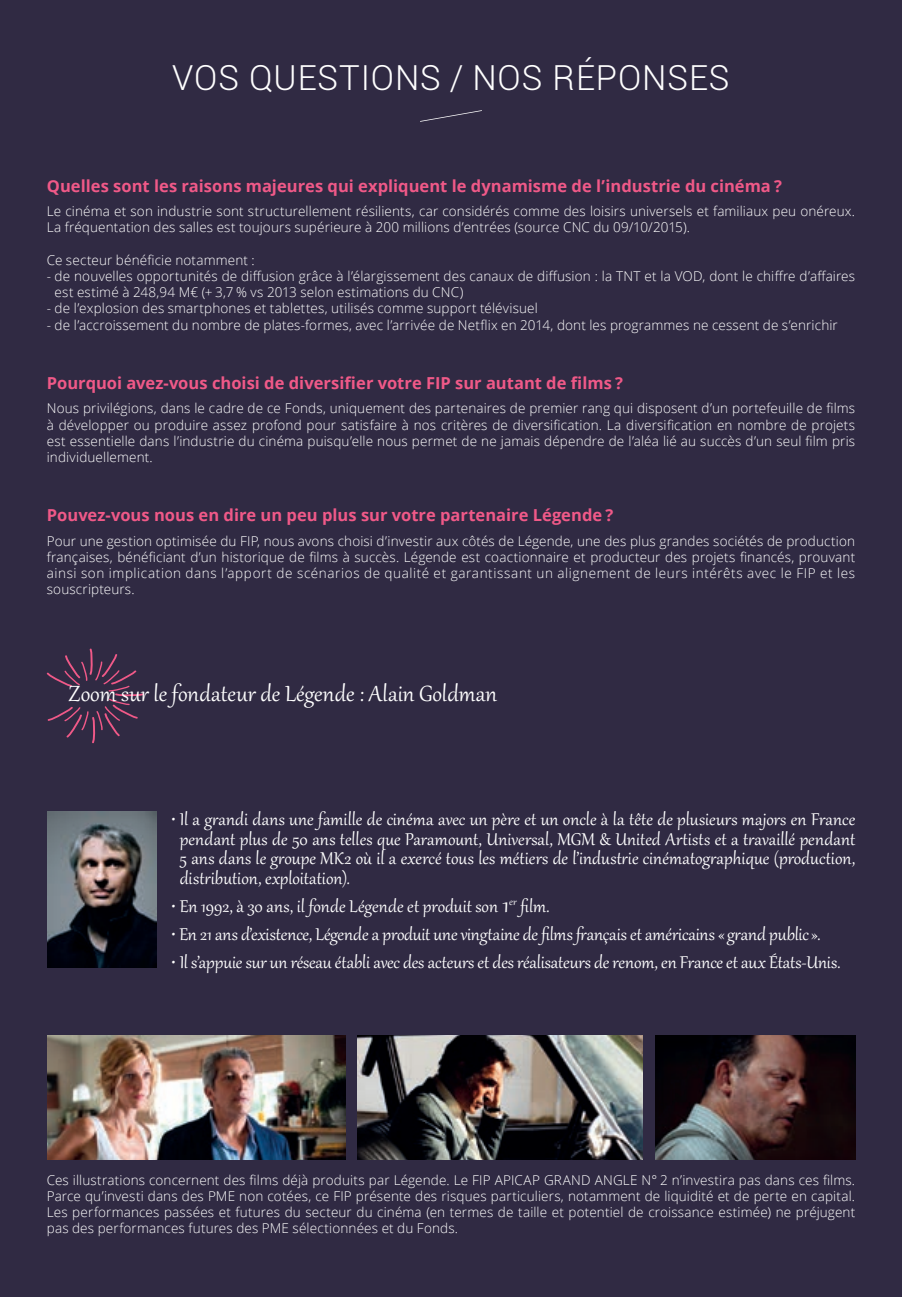
<style>
.page{position:relative;width:902px;height:1297px;background:#fff}
.page>*{position:absolute;margin:0;border:0;box-sizing:border-box;transform-origin:0 0}
.Titre_blanc{font:300 34.5px "Roboto";letter-spacing:.025em;color:#fff}
.t1{font:27px "Gabriola";letter-spacing:.005em;color:#fff}
.Biographie{font:21px/19.5px "Gabriola";letter-spacing:-.005em;color:#fff;text-align:justify}
.Inter_roses{font:700 16.5px "Open Sans";color:#f05988}
.Texte_vos_questions{font:300 13.5px/16.2px "Open Sans";letter-spacing:.01em;color:#fff;text-align:justify}
.s1{font-size:27px}
</style>
<div class="page">
<hr style="left:901px;top:0;width:1px;height:1297px;background:#302a43">
<div style="left:0;top:0;width:901px;height:1297px;background:#302a43"></div>
<svg style="left:46px;top:648px;width:98px;height:96px"></svg>
<img style="left:47px;top:811px;width:109px;height:157px">
<img style="left:357px;top:1036px;width:285px;height:123px">
<img style="left:47px;top:1036px;width:298px;height:123px">
<img style="left:655px;top:1036px;width:200px;height:123px">
<svg style="left:420px;top:110px;width:62px;height:12px"></svg>
<p class="Titre_blanc" style="left:172px;top:53px;width:559px">VOS QUESTIONS / NOS RÉPONSES</p>
<p class="Inter_roses" style="left:47px;top:174px;width:736px">Quelles sont les raisons majeures qui expliquent le dynamisme de l’industrie du cinéma ?</p>
<p class="Texte_vos_questions" style="left:47px;top:203px;width:809px">Le cinéma et son industrie sont structurellement résilients, car considérés comme des loisirs universels et familiaux peu onéreux.<br>La fréquentation des salles est toujours supérieure à 200 millions d’entrées (source CNC du 09/10/2015).</p>
<p class="Texte_vos_questions" style="left:47px;top:251px;width:209px">Ce secteur bénéficie notamment :</p>
<p class="Texte_vos_questions" style="left:55px;top:268px;width:802px;text-indent:-8px">- de nouvelles opportunités de diffusion grâce à l’élargissement des canaux de diffusion : la TNT et la VOD, dont le chiffre d’affaires est estimé à 248,94 M€ (+ 3,7 % vs 2013 selon estimations du CNC)</p>
<p class="Texte_vos_questions" style="left:47px;top:300px;width:492px">- de l’explosion des smartphones et tablettes, utilisés comme support télévisuel</p>
<p class="Texte_vos_questions" style="left:47px;top:316px;width:792px">- de l’accroissement du nombre de plates-formes, avec l’arrivée de Netflix en 2014, dont les programmes ne cessent de s’enrichir</p>
<p class="Inter_roses" style="left:47px;top:371px;width:577px">Pourquoi avez-vous choisi de diversifier votre FIP sur autant de films ?</p>
<p class="Texte_vos_questions" style="left:47px;top:400px;width:809px">Nous privilégions, dans le cadre de ce Fonds, uniquement des partenaires de premier rang qui disposent d’un portefeuille de films à développer ou produire assez profond pour satisfaire à nos critères de diversification. La diversification en nombre de projets est essentielle dans l’industrie du cinéma puisqu’elle nous permet de ne jamais dépendre de l’aléa lié au succès d’un seul film pris individuellement.</p>
<p class="Inter_roses" style="left:47px;top:503px;width:568px">Pouvez-vous nous en dire un peu plus sur votre partenaire Légende ?</p>
<p class="Texte_vos_questions" style="left:47px;top:532px;width:809px">Pour une gestion optimisée du FIP, nous avons choisi d’investir aux côtés de Légende, une des plus grandes sociétés de production françaises, bénéficiant d’un historique de films à succès. Légende est coactionnaire et producteur des projets financés, prouvant ainsi son implication dans l’apport de scénarios de qualité et garantissant un alignement de leurs intérêts avec le FIP et les souscripteurs.</p>
<p class="t1" style="left:69px;top:676px;width:430px">Zoom sur le fondateur de Légende : Alain Goldman</p>
<p class="Biographie" style="left:180px;top:808px;width:676px;text-indent:-8px">• Il a grandi dans une famille de cinéma avec un père et un oncle à la tête de plusieurs majors en France pendant plus de 50 ans telles que Paramount, Universal, MGM &amp; United Artists et a travaillé pendant 5 ans dans le groupe MK2 où il a exercé tous les métiers de l’industrie cinématographique (production, distribution, exploitation).</p>
<p class="Biographie" style="left:171px;top:895px;width:379px">• En 1992, à 30 ans, il fonde Légende et produit son <span class="s1">1</span><sup>er</sup> film.</p>
<p class="Biographie" style="left:171px;top:923px;width:650px">• En 21 ans d’existence, Légende a produit une vingtaine de films français et américains «grand public».</p>
<p class="Biographie" style="left:171px;top:951px;width:670px">• Il s’appuie sur un réseau établi avec des acteurs et des réalisateurs de renom, en France et aux États-Unis.</p>
<p class="Texte_vos_questions" style="left:47px;top:1171px;width:809px">Ces illustrations concernent des films déjà produits par Légende. Le FIP APICAP GRAND ANGLE N° 2 n’investira pas dans ces films.<br>Parce qu’investi dans des PME non cotées, ce FIP présente des risques particuliers, notamment de liquidité et de perte en capital.<br>Les performances passées et futures du secteur du cinéma (en termes de taille et potentiel de croissance estimée) ne préjugent pas des performances futures des PME sélectionnées et du Fonds.</p>
</div>
